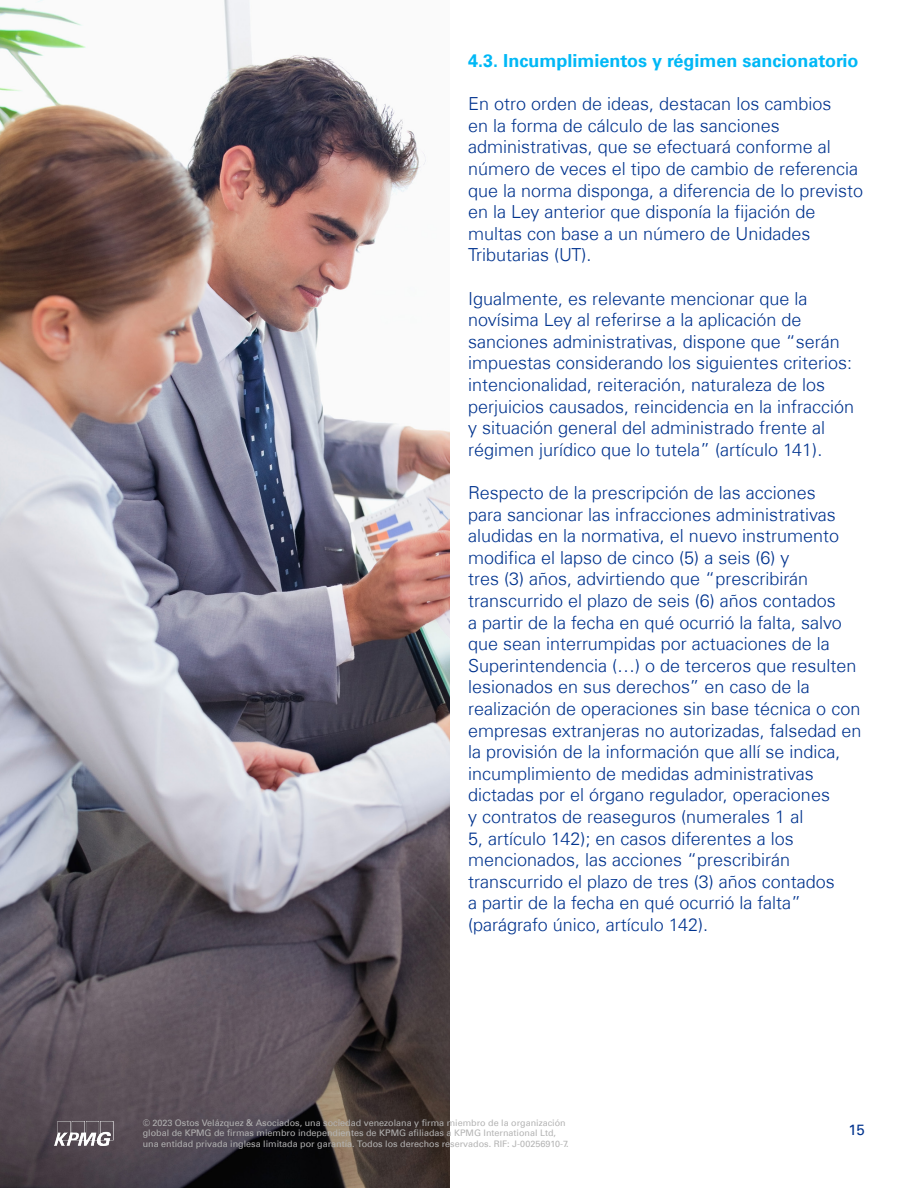
<style>
.page{position:relative;width:918px;height:1188px;background:#fff}
.page>*{position:absolute;margin:0;border:0;box-sizing:border-box;transform-origin:0 0}
.t1{font:300 18px/21.6px "Universfor KPMG";color:#00338e}
.t2{font:700 18px "Universfor KPMG";color:#00b8f6}
.t3{font:15px "Universfor KPMG";color:#00338e}
.t4{font:9px/10.8px "Universfor KPMG";color:#b3b3b3}
</style>
<div class="page">
<img style="left:0;top:0;width:449px;height:1188px">
<img style="left:54px;top:1121px;width:60px;height:24px">
<p class="t2" style="left:468px;top:50px;width:392px">4.3. Incumplimientos y régimen sancionatorio</p>
<p class="t1" style="left:468px;top:93px;width:397px">En otro orden de ideas, destacan los cambios<br>en la forma de cálculo de las sanciones administrativas, que se efectuará conforme al número de veces el tipo de cambio de referencia que la norma disponga, a diferencia de lo previsto en la Ley anterior que disponía la fijación de multas con base a un número de Unidades Tributarias (UT).</p>
<p class="t1" style="left:468px;top:287px;width:388px">Igualmente, es relevante mencionar que la novísima Ley al referirse a la aplicación de sanciones administrativas, dispone que “serán impuestas considerando los siguientes criterios: intencionalidad, reiteración, naturaleza de los perjuicios causados, reincidencia en la infracción y situación general del administrado frente al régimen jurídico que lo tutela” (artículo 141).</p>
<p class="t1" style="left:468px;top:482px;width:395px">Respecto de la prescripción de las acciones<br>para sancionar las infracciones administrativas aludidas en la normativa, el nuevo instrumento modifica el lapso de cinco (5) a seis (6) y<br>tres (3) años, advirtiendo que “prescribirán transcurrido el plazo de seis (6) años contados<br>a partir de la fecha en qué ocurrió la falta, salvo que sean interrumpidas por actuaciones de la Superintendencia (…) o de terceros que resulten lesionados en sus derechos” en caso de la realización de operaciones sin base técnica o con empresas extranjeras no autorizadas, falsedad en la provisión de la información que allí se indica, incumplimiento de medidas administrativas dictadas por el órgano regulador, operaciones<br>y contratos de reaseguros (numerales 1 al<br>5, artículo 142); en casos diferentes a los mencionados, las acciones “prescribirán transcurrido el plazo de tres (3) años contados<br>a partir de la fecha en qué ocurrió la falta” (parágrafo único, artículo 142).</p>
<p class="t4" style="left:143px;top:1117px;width:428px">© 2023 Ostos Velázquez &amp; Asociados, una sociedad venezolana y firma miembro de la organización global de KPMG de firmas miembro independientes de KPMG afiliadas a KPMG International Ltd, una entidad privada inglesa limitada por garantía. Todos los derechos reservados. RIF: J-00256910-7.</p>
<p class="t3" style="left:848px;top:1121px;width:18px">15</p>
</div>
